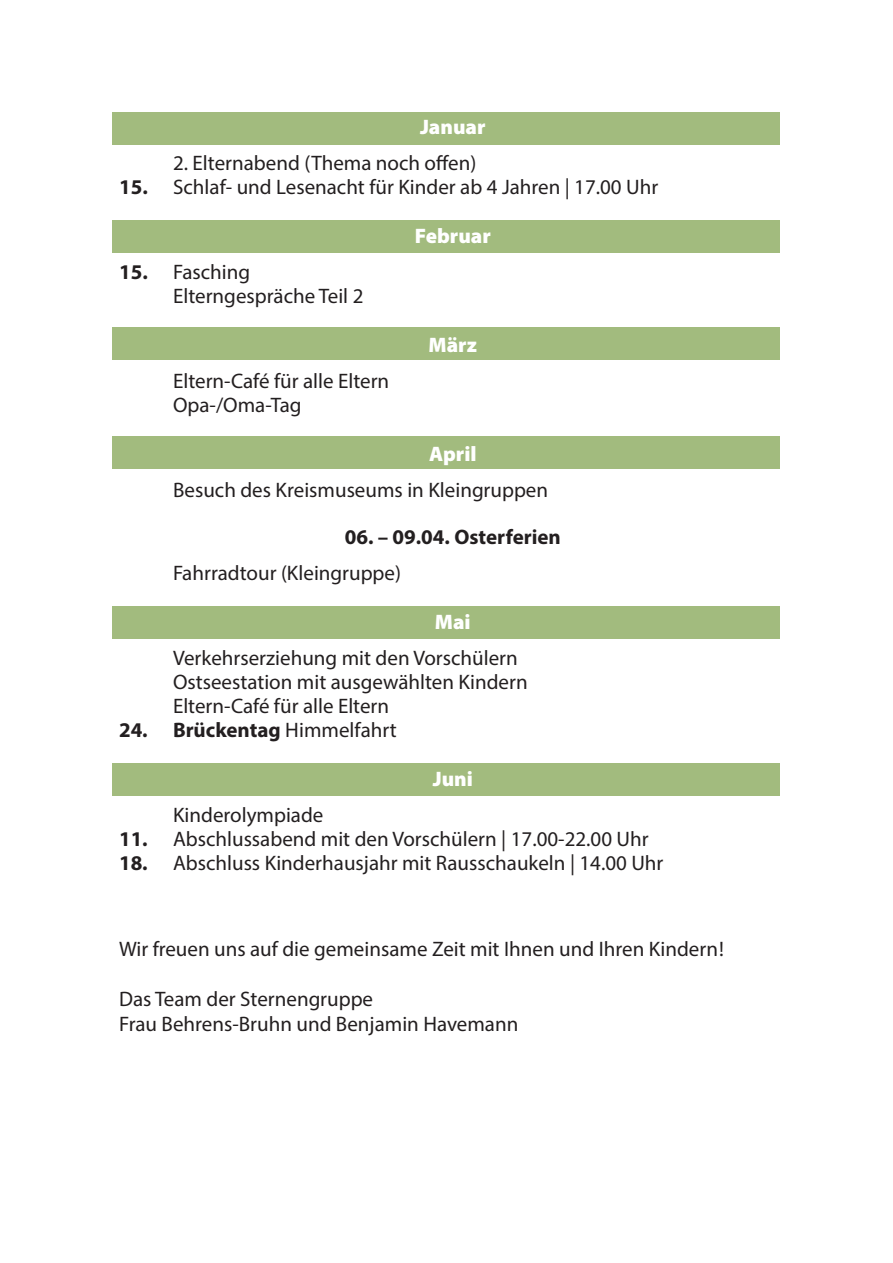
<style>
.page{position:relative;width:893px;height:1263px;background:#fff}
.page>*{position:absolute;margin:0;border:0;box-sizing:border-box;transform-origin:0 0}
.t1{font:21px/24px "Myriad Pro";color:#231f20}
.t2{font:700 21px "Myriad Pro";color:#231f20}
.t3{font:900 21px "Myriad Pro";color:#fff}
.s1{font-weight:700}
.s2{font-weight:400}
</style>
<div class="page">
<div style="left:113px;top:113px;width:667px;height:32px;background:#a2bb7e"></div>
<div style="left:113px;top:220px;width:667px;height:32px;background:#a2bb7e"></div>
<div style="left:113px;top:327px;width:667px;height:32px;background:#a2bb7e"></div>
<div style="left:113px;top:436px;width:667px;height:32px;background:#a2bb7e"></div>
<div style="left:113px;top:607px;width:667px;height:32px;background:#a2bb7e"></div>
<div style="left:113px;top:763px;width:667px;height:32px;background:#a2bb7e"></div>
<p class="t3" style="left:420px;top:115px;width:67px">Januar</p>
<p class="t1" style="left:173px;top:150px;width:305px">2. Elternabend (Thema noch offen)</p>
<p class="t1" style="left:119px;top:174px;width:541px"><span class="s1">15.</span> Schlaf- und Lesenacht für Kinder ab 4 Jahren | 17.00 Uhr</p>
<p class="t3" style="left:415px;top:224px;width:78px">Februar</p>
<p class="t1" style="left:173px;top:260px;width:192px;text-indent:-54px"><span class="s1">15.</span> Fasching<br>Elterngespräche Teil 2</p>
<p class="t3" style="left:429px;top:333px;width:50px">März</p>
<p class="t1" style="left:173px;top:369px;width:218px">Eltern-Café für alle Eltern<br>Opa-/Oma-Tag</p>
<p class="t3" style="left:429px;top:442px;width:49px">April</p>
<p class="t1" style="left:173px;top:478px;width:377px">Besuch des Kreismuseums in Kleingruppen</p>
<p class="t2" style="left:345px;top:523px;width:218px">06. – 09.04. Osterferien</p>
<p class="t1" style="left:173px;top:560px;width:230px">Fahrradtour (Kleingruppe)</p>
<p class="t3" style="left:435px;top:610px;width:37px">Mai</p>
<p class="t1" style="left:173px;top:646px;width:356px">Verkehrserziehung mit den Vorschülern<br>Ostseestation mit ausgewählten Kindern<br>Eltern-Café für alle Eltern</p>
<p class="t2" style="left:119px;top:716px;width:279px">24. Brückentag <span class="s2">Himmelfahrt</span></p>
<p class="t3" style="left:433px;top:767px;width:42px">Juni</p>
<p class="t1" style="left:173px;top:803px;width:152px">Kinderolympiade</p>
<p class="t1" style="left:119px;top:827px;width:531px"><span class="s1">11.</span> Abschlussabend mit den Vorschülern | 17.00-22.00 Uhr</p>
<p class="t1" style="left:119px;top:851px;width:546px"><span class="s1">18.</span> Abschluss Kinderhausjahr mit Rausschaukeln | 14.00 Uhr</p>
<p class="t1" style="left:119px;top:936px;width:607px">Wir freuen uns auf die gemeinsame Zeit mit Ihnen und Ihren Kindern!</p>
<p class="t1" style="left:119px;top:986px;width:401px;line-height:25.2px">Das Team der Sternengruppe<br>Frau Behrens-Bruhn und Benjamin Havemann</p>
</div>
